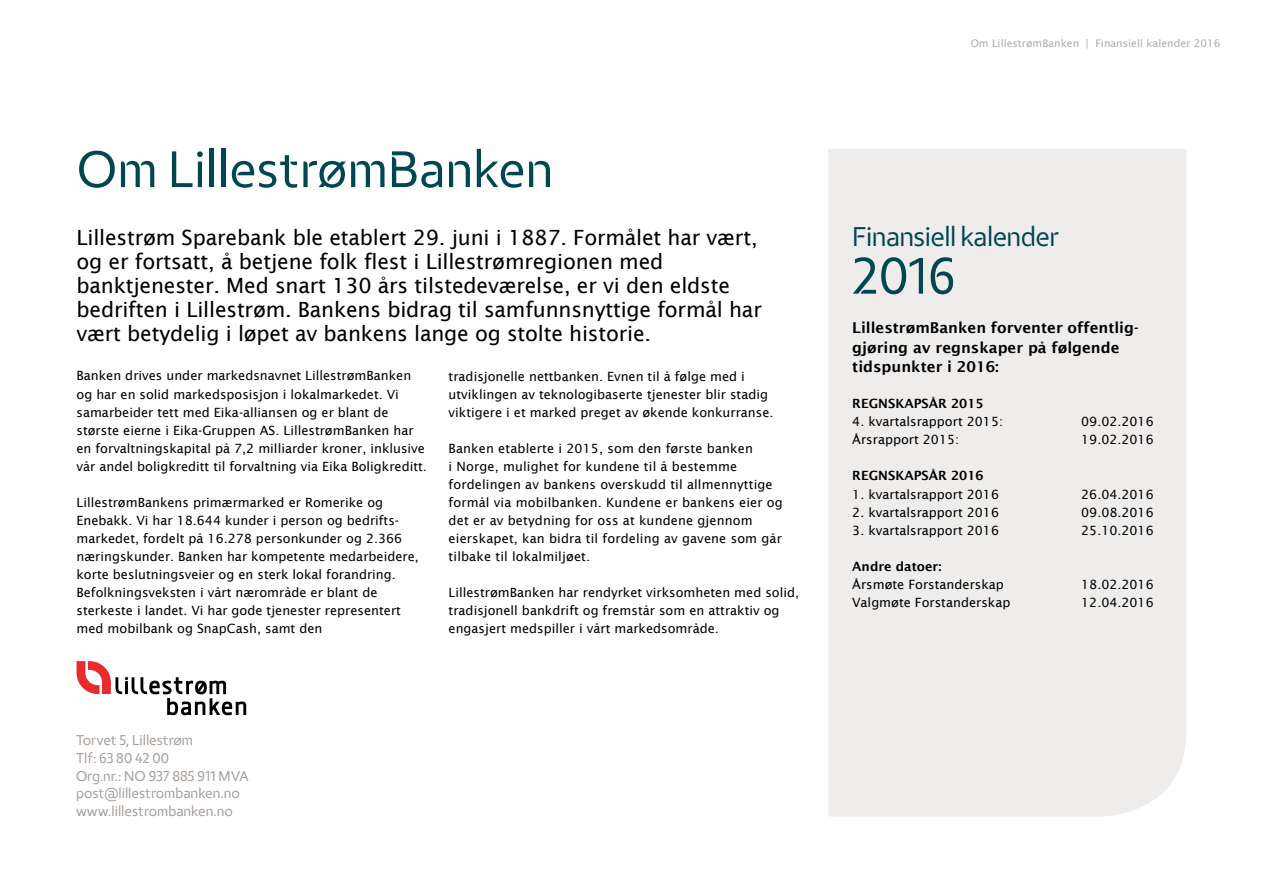
<style>
.page{position:relative;width:1263px;height:893px;background:#fff}
.page>*{position:absolute;margin:0;border:0;box-sizing:border-box;transform-origin:0 0}
.t1{font:500 51px "Eika";color:#004751}
.t2{font:500 27px "Eika";letter-spacing:-.02em;color:#004751}
.t3{font:21px/24px "Lucida Sans";letter-spacing:-.01em;color:#000}
.t4{font:600 15px/19.5px "Lucida Sans";color:#000}
.t5{font:500 14.1px/17.5px "Eika";color:#a49b97}
.t6{font:12.75px/18px "Lucida Sans";color:#000}
.t7{font:600 12.75px "Lucida Sans";color:#000}
.t8{font:10.5px "Lucida Sans";color:#b4aca9}
</style>
<div class="page">
<div style="left:828px;top:149px;width:358px;height:667px;background:#efedec"></div>
<svg style="left:77px;top:661px;width:169px;height:54px"></svg>
<h1 class="t1" style="left:77px;top:139px;width:478px">Om LillestrømBanken</h1>
<p class="t3" style="left:77px;top:226px;width:687px">Lillestrøm Sparebank ble etablert 29. juni i 1887. Formålet har vært, og er fortsatt, å betjene folk flest i Lillestrømregionen med banktjenester. Med snart 130 års tilstedeværelse, er vi den eldste bedriften i Lillestrøm. Bankens bidrag til samfunnsnyttige formål har vært betydelig i løpet av bankens lange og stolte historie.</p>
<p class="t6" style="left:77px;top:367px;width:352px">Banken drives under markedsnavnet LillestrømBanken og har en solid markedsposisjon i lokalmarkedet. Vi samarbeider tett med Eika-alliansen og er blant de største eierne i Eika-Gruppen AS. LillestrømBanken har en forvaltningskapital på 7,2 milliarder kroner, inklusive vår andel boligkreditt til forvaltning via Eika Boligkreditt.</p>
<p class="t6" style="left:77px;top:493px;width:344px">LillestrømBankens primærmarked er Romerike og Enebakk. Vi har 18.644 kunder i person og bedrifts&shy;markedet, fordelt på 16.278 personkunder og 2.366 næringskunder. Banken har kompetente medarbeidere, korte beslutningsveier og en sterk lokal forandring.<br>Befolkningsveksten i vårt nærområde er blant de sterkeste i landet. Vi har gode tjenester representert med mobilbank og SnapCash, samt den</p>
<p class="t6" style="left:449px;top:367px;width:326px">tradisjonelle nettbanken. Evnen til å følge med i utviklingen av teknologibaserte tjenester blir stadig viktigere i et marked preget av økende konkurranse.</p>
<p class="t6" style="left:449px;top:439px;width:336px">Banken etablerte i 2015, som den første banken<br>i Norge, mulighet for kundene til å bestemme fordelingen av bankens overskudd til allmennyttige formål via mobilbanken. Kundene er bankens eier og det er av betydning for oss at kundene gjennom eierskapet, kan bidra til fordeling av gavene som går tilbake til lokalmiljøet.</p>
<p class="t6" style="left:449px;top:583px;width:352px">LillestrømBanken har rendyrket virksomheten med solid, tradisjonell bankdrift og fremstår som en attraktiv og engasjert medspiller i vårt markedsområde.</p>
<p class="t5" style="left:76px;top:732px;width:175px">Torvet 5, Lillestrøm<br>Tlf: 63 80 42 00<br>Org.nr.: NO 937 885 911 MVA post@lillestrombanken.no www.lillestrombanken.no</p>
<p class="t8" style="left:971px;top:37px;width:251px">Om LillestrømBanken | Finansiell kalender 2016</p>
<h2 class="t2" style="left:852px;top:220px;width:208px">Finansiell kalender</h2>
<h1 class="t1" style="left:852px;top:245px;width:105px">2016</h1>
<p class="t4" style="left:852px;top:318px;width:288px">LillestrømBanken forventer offentlig&shy;gjøring av regnskaper på følgende tidspunkter i 2016:</p>
<p class="t7" style="left:852px;top:397px;width:133px">REGNSKAPSÅR 2015</p>
<p class="t6" style="left:852px;top:413px;width:152px">4. kvartalsrapport 2015:</p>
<p class="t6" style="left:1081px;top:413px;width:74px">09.02.2016</p>
<p class="t6" style="left:852px;top:431px;width:108px">Årsrapport 2015:</p>
<p class="t6" style="left:1081px;top:431px;width:74px">19.02.2016</p>
<p class="t7" style="left:852px;top:469px;width:133px">REGNSKAPSÅR 2016</p>
<p class="t6" style="left:852px;top:485px;width:148px">1. kvartalsrapport 2016</p>
<p class="t6" style="left:1081px;top:485px;width:74px">26.04.2016</p>
<p class="t6" style="left:852px;top:503px;width:148px">2. kvartalsrapport 2016</p>
<p class="t6" style="left:1081px;top:503px;width:74px">09.08.2016</p>
<p class="t6" style="left:852px;top:521px;width:148px">3. kvartalsrapport 2016</p>
<p class="t6" style="left:1081px;top:521px;width:74px">25.10.2016</p>
<p class="t7" style="left:852px;top:559px;width:91px">Andre datoer:</p>
<p class="t6" style="left:852px;top:575px;width:153px">Årsmøte Forstanderskap</p>
<p class="t6" style="left:1081px;top:575px;width:74px">18.02.2016</p>
<p class="t6" style="left:852px;top:593px;width:160px">Valgmøte Forstanderskap</p>
<p class="t6" style="left:1081px;top:593px;width:74px">12.04.2016</p>
</div>
